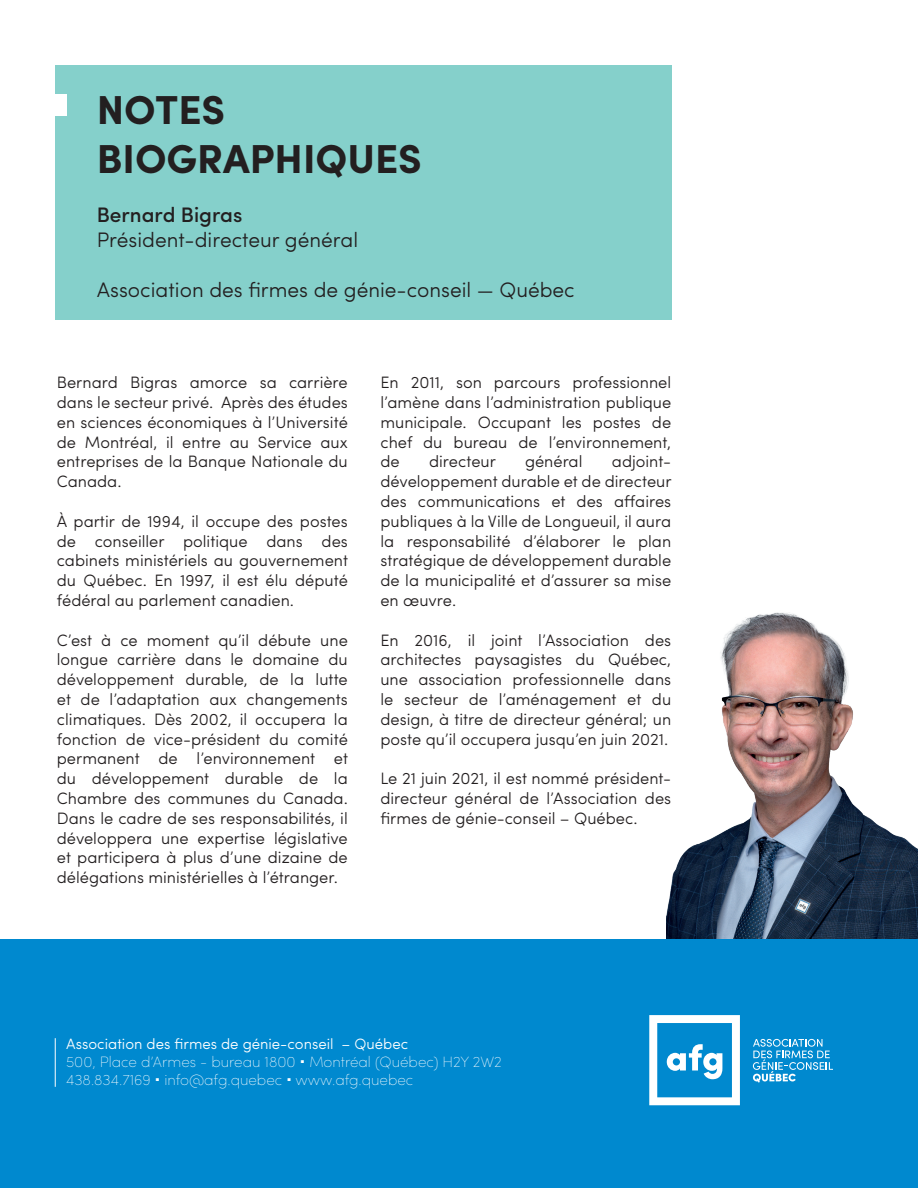
<style>
.page{position:relative;width:918px;height:1188px;background:#fff}
.page>*{position:absolute;margin:0;border:0;box-sizing:border-box;transform-origin:0 0}
.t1{font:700 40.5px/48.6px "Sofia Pro";color:#231f20}
.t2{font:300 21px "Sofia Pro";color:#231f20}
.t3{font:500 21px "Sofia Pro";color:#231f20}
.t4{font:300 16.5px/19.8px "Sofia Pro";color:#231f20;text-align:justify}
.t5{font:200 15px/18px "Sofia Pro";color:#fff}
.t6{font:300 15px "Sofia Pro";color:#fff}
</style>
<div class="page">
<img style="left:667px;top:612px;width:251px;height:328px">
<div style="left:55px;top:65px;width:616px;height:255px;background:#85d0cb"></div>
<div style="left:46px;top:94px;width:21px;height:21px;background:#fff"></div>
<div style="left:0;top:940px;width:918px;height:248px;background:#0089cf"></div>
<svg style="left:649px;top:1015px;width:91px;height:90px"></svg>
<svg style="left:753px;top:1039px;width:80px;height:44px"></svg>
<hr style="left:55px;top:1038px;width:1px;height:49px;background:#fff">
<h1 class="t1" style="left:97px;top:83px;width:326px">NOTES<br>BIOGRAPHIQUES</h1>
<p class="t3" style="left:97px;top:199px;width:147px">Bernard Bigras</p>
<p class="t2" style="left:97px;top:224px;width:263px">Président-directeur général</p>
<p class="t2" style="left:97px;top:274px;width:480px">Association des firmes de génie-conseil — Québec</p>
<p class="t4" style="left:57px;top:371px;width:293px">Bernard Bigras amorce sa carrière dans le secteur privé. Après des études en sciences économiques à l’Université de Montréal, il entre au Service aux entreprises de la Banque Nationale du Canada.</p>
<p class="t4" style="left:57px;top:510px;width:293px">À partir de 1994, il occupe des postes de conseiller politique dans des cabinets ministériels au gouvernement du Québec. En 1997, il est élu député fédéral au parlement canadien.</p>
<p class="t4" style="left:57px;top:629px;width:293px">C’est à ce moment qu’il débute une longue carrière dans le domaine du développement durable, de la lutte et de l’adaptation aux changements climatiques. Dès 2002, il occupera la fonction de vice-président du comité permanent de l’environnement et du développement durable de la Chambre des communes du Canada.<br>Dans le cadre de ses responsabilités, il développera une expertise législative et participera à plus d’une dizaine de délégations ministérielles à l’étranger.</p>
<p class="t4" style="left:380px;top:371px;width:292px">En 2011, son parcours professionnel l’amène dans l’administration publique municipale. Occupant les postes de chef du bureau de l’environnement, de</p>
<p class="t4" style="left:380px;top:451px;width:293px;text-indent:231px">adjoint&shy;développement durable et de directeur des communications et des affaires publiques à la Ville de Longueuil, il aura la responsabilité d’élaborer le plan stratégique de développement durable de la municipalité et d’assurer sa mise en œuvre.</p>
<p class="t4" style="left:380px;top:629px;width:292px">En 2016, il joint l’Association des architectes paysagistes du Québec, une association professionnelle dans le secteur de l’aménagement et du design, à titre de directeur général; un poste qu’il occupera jusqu’en juin 2021.</p>
<p class="t4" style="left:380px;top:767px;width:292px">Le 21 juin 2021, il est nommé président&shy;directeur général de l’Association des firmes de génie-conseil – Québec.</p>
<p class="t4" style="left:429px;top:451px;width:68px">directeur</p>
<p class="t4" style="left:525px;top:451px;width:59px">général</p>
<p class="t6" style="left:66px;top:1033px;width:344px">Association des firmes de génie-conseil – Québec</p>
<p class="t5" style="left:66px;top:1053px;width:437px">500, Place d’Armes - bureau 1800 Montréal (Québec) H2Y 2W2<br>438.834.7169 info@afg.quebec www.afg.quebec</p>
</div>
